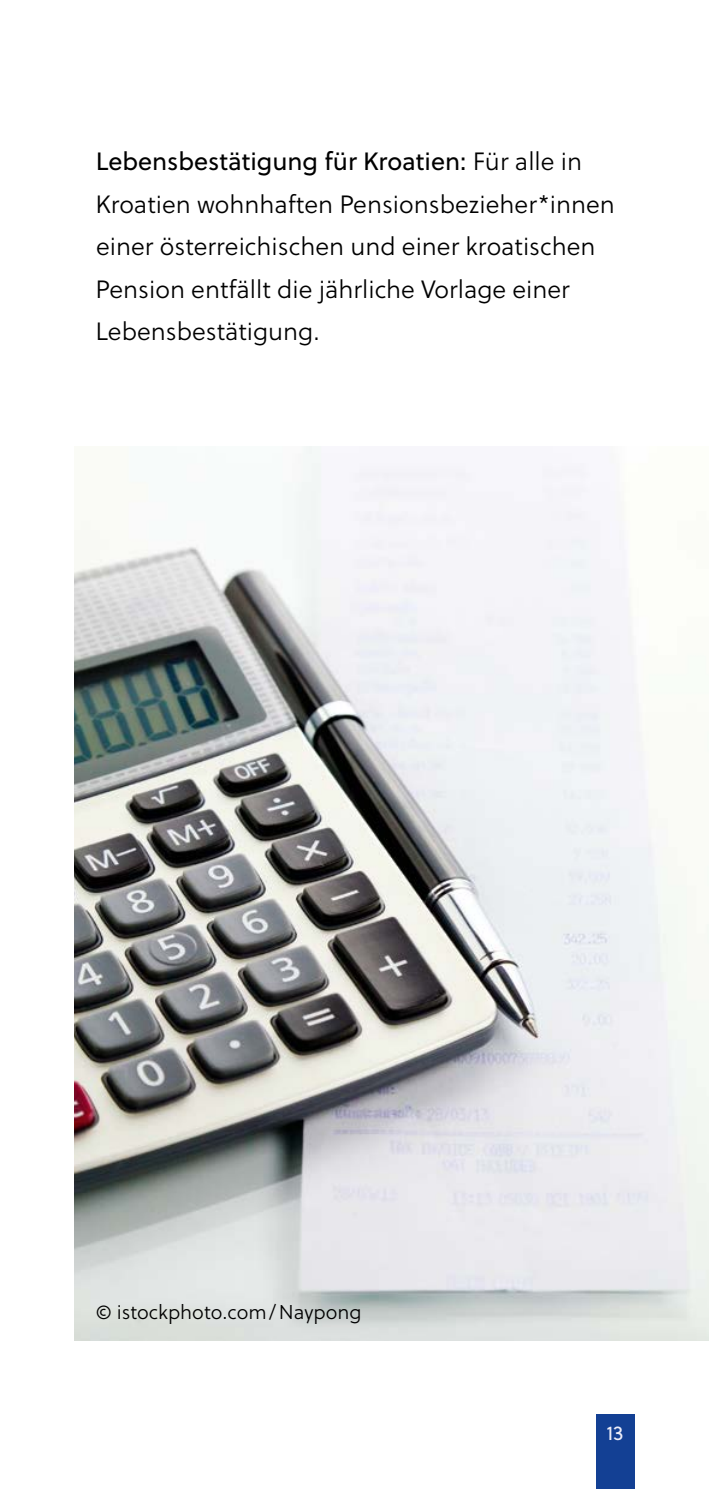
<style>
.page{position:relative;width:709px;height:1489px;background:#fff}
.page>*{position:absolute;margin:0;border:0;box-sizing:border-box;transform-origin:0 0}
.t1{font:25px/42.5px "Soleil Lt";color:#000}
.t2{font:20px "Soleil Lt";color:#000}
.t3{font:20px "Soleil";color:#ededf8}
.s1{font-family:"Soleil"}
</style>
<div class="page">
<div style="left:595px;top:1414px;width:39px;height:74px;background:#134094"></div>
<img style="left:74px;top:446px;width:635px;height:893px">
<p class="t1" style="left:96px;top:140px;width:521px"><span class="s1">Lebensbestätigung für Kroatien:</span> Für alle in Kroatien wohnhaften Pensionsbezieher*innen einer österreichischen und einer kroatischen Pension entfällt die jährliche Vorlage einer Lebensbestätigung.</p>
<p class="t2" style="left:96px;top:1297px;width:267px">© istockphoto.com / Naypong</p>
<p class="t3" style="left:606px;top:1418px;width:19px">13</p>
</div>
